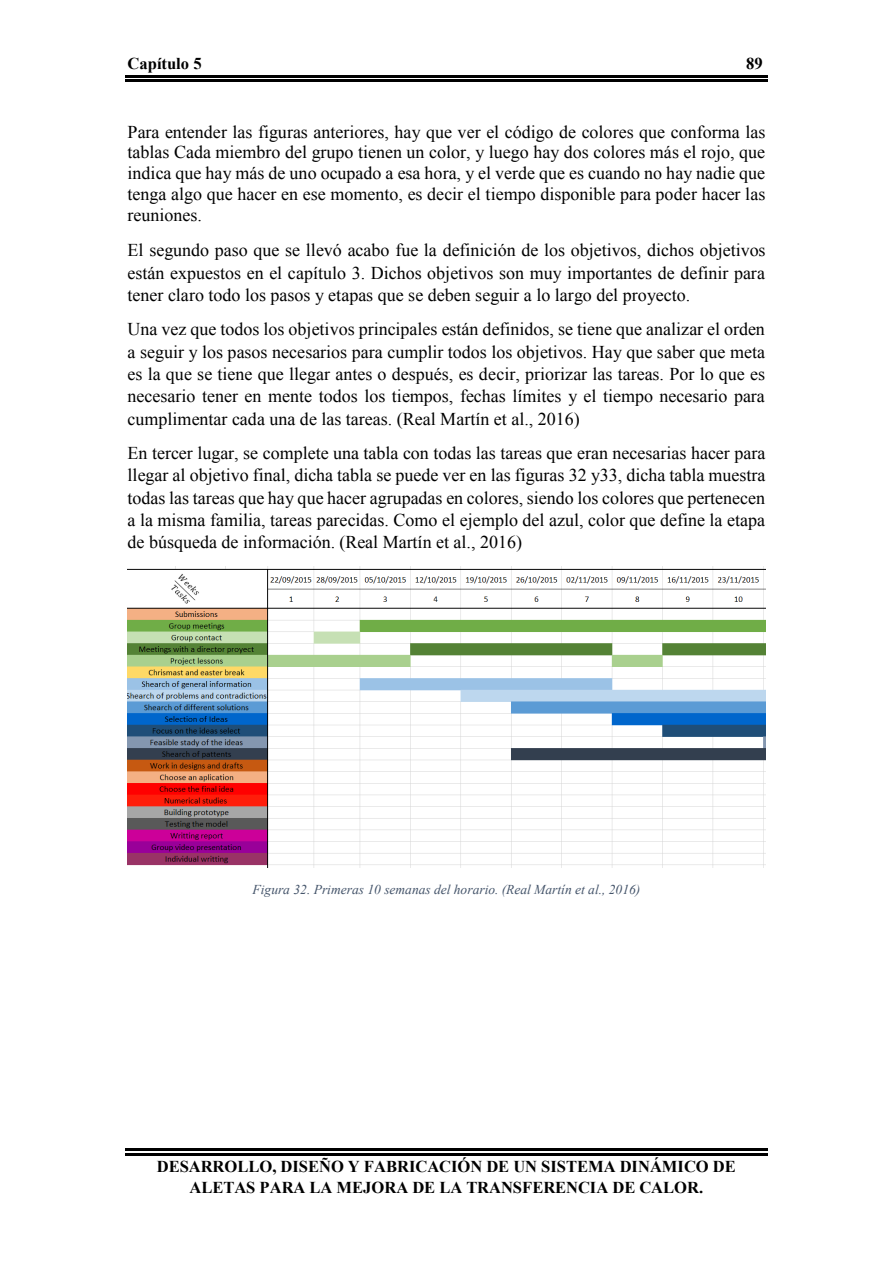
<style>
.page{position:relative;width:893px;height:1263px;background:#fff}
.page>*{position:absolute;margin:0;border:0;box-sizing:border-box;transform-origin:0 0}
.t1{font:18px/22.4px "Times New Roman";color:#000;text-align:justify}
.t2{font:700 16.5px/20.4px "Times New Roman";letter-spacing:-.005em;color:#000;text-align:center}
.t3{font:italic 13.5px "Times New Roman";color:#44546a}
</style>
<div class="page">
<hr style="left:125px;top:80px;width:643px;height:2px;background:#000">
<hr style="left:125px;top:75px;width:643px;height:2px;background:#000">
<hr style="left:125px;top:1149px;width:643px;height:2px;background:#000">
<hr style="left:125px;top:1153px;width:643px;height:2px;background:#000">
<img style="left:128px;top:566px;width:638px;height:302px">
<p class="t2" style="left:128px;top:53px;width:75px">Capítulo 5</p>
<p class="t2" style="left:746px;top:53px;width:18px">89</p>
<p class="t1" style="left:128px;top:121px;width:639px;line-height:20.7px">Para entender las figuras anteriores, hay que ver el código de colores que conforma las tablas Cada miembro del grupo tienen un color, y luego hay dos colores más el rojo, que indica que hay más de uno ocupado a esa hora, y el verde que es cuando no hay nadie que tenga algo que hacer en ese momento, es decir el tiempo disponible para poder hacer las reuniones.</p>
<p class="t1" style="left:128px;top:239px;width:639px">El segundo paso que se llevó acabo fue la definición de los objetivos, dichos objetivos están expuestos en el capítulo 3. Dichos objetivos son muy importantes de definir para tener claro todo los pasos y etapas que se deben seguir a lo largo del proyecto.</p>
<p class="t1" style="left:128px;top:318px;width:639px">Una vez que todos los objetivos principales están definidos, se tiene que analizar el orden a seguir y los pasos necesarios para cumplir todos los objetivos. Hay que saber que meta es la que se tiene que llegar antes o después, es decir, priorizar las tareas. Por lo que es necesario tener en mente todos los tiempos, fechas límites y el tiempo necesario para cumplimentar cada una de las tareas. (Real Martín et al., 2016)</p>
<p class="t1" style="left:128px;top:442px;width:639px">En tercer lugar, se complete una tabla con todas las tareas que eran necesarias hacer para llegar al objetivo final, dicha tabla se puede ver en las figuras 32 y33, dicha tabla muestra todas las tareas que hay que hacer agrupadas en colores, siendo los colores que pertenecen a la misma familia, tareas parecidas. Como el ejemplo del azul, color que define la etapa de búsqueda de información. (Real Martín et al., 2016)</p>
<p class="t3" style="left:253px;top:880px;width:389px">Figura 32. Primeras 10 semanas del horario. (Real Martín et al., 2016)</p>
<p class="t2" style="left:157px;top:1156px;width:581px">DESARROLLO, DISEÑO Y FABRICACIÓN DE UN SISTEMA DINÁMICO DE<br>ALETAS PARA LA MEJORA DE LA TRANSFERENCIA DE CALOR.</p>
</div>
